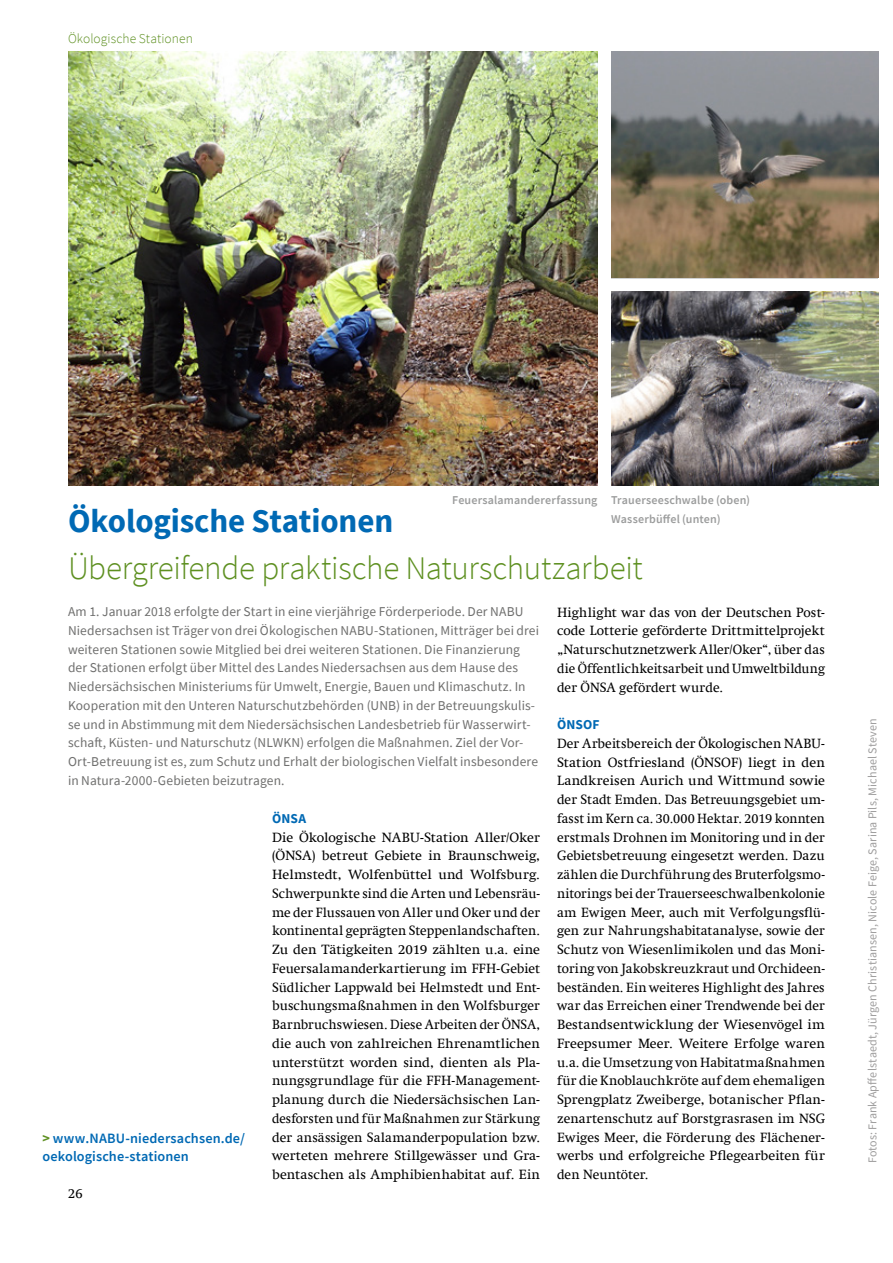
<style>
.page{position:relative;width:893px;height:1263px;background:#fff}
.page>*{position:absolute;margin:0;border:0;box-sizing:border-box;transform-origin:0 0}
.t1{font:300 33px "Source Sans Pro";letter-spacing:-.01em;color:#5e9021}
.t2{font:700 33px "Source Sans Pro";letter-spacing:-.005em;color:#0069b4}
.t3{font:600 14.25px/18px "Source Sans Pro";letter-spacing:.01em;color:#0069b4}
.t4{font:13.5px/18.8px "Swift Com";color:#000;text-align:justify}
.t5{font:13.5px/18.8px "Source Sans Pro";letter-spacing:.01em;color:#6f6f6e}
.t6{font:300 13.5px "Source Sans Pro";letter-spacing:.005em;color:#5e9021}
.t7{font:700 13.5px "Source Sans Pro";letter-spacing:.01em;color:#0069b4}
.t8{font:12px "Source Sans Pro";letter-spacing:.01em;color:#9e9d9d}
.t9{font:600 12px/18.8px "Source Sans Pro";letter-spacing:.015em;color:#9c9d9d}
.s1{font-weight:700;color:#5e9021}
</style>
<div class="page">
<img style="left:611px;top:291px;width:267px;height:195px">
<img style="left:611px;top:51px;width:267px;height:227px">
<img style="left:68px;top:51px;width:529px;height:435px">
<p class="t6" style="left:68px;top:30px;width:126px">Ökologische Stationen</p>
<p class="t9" style="left:611px;top:491px;width:140px;text-indent:-159px">Feuersalamandererfassung Trauerseeschwalbe (oben)<br>Wasserbüffel (unten)</p>
<h1 class="t2" style="left:68px;top:499px;width:327px">Ökologische Stationen</h1>
<h1 class="t1" style="left:68px;top:548px;width:576px">Übergreifende praktische Naturschutzarbeit</h1>
<p class="t5" style="left:68px;top:602px;width:472px">Am 1. Januar 2018 erfolgte der Start in eine vierjährige Förderperiode. Der NABU Niedersachsen ist Träger von drei Ökologischen NABU-Stationen, Mitträger bei drei weiteren Stationen sowie Mitglied bei drei weiteren Stationen. Die Finanzierung der Stationen erfolgt über Mittel des Landes Niedersachsen aus dem Hause des Niedersächsischen Ministeriums für Umwelt, Energie, Bauen und Klimaschutz. In Kooperation mit den Unteren Naturschutzbehörden (UNB) in der Betreuungskulis&shy;se und in Abstimmung mit dem Niedersächsischen Landesbetrieb für Wasserwirt&shy;schaft, Küsten- und Naturschutz (NLWKN) erfolgen die Maßnahmen. Ziel der Vor-Ort-Betreuung ist es, zum Schutz und Erhalt der biologischen Vielfalt insbesondere in Natura-2000-Gebieten beizutragen.</p>
<p class="t3" style="left:43px;top:1129px;width:204px"><span class="s1">&gt;</span> www.NABU-niedersachsen.de/ oekologische-stationen</p>
<p class="t4" style="left:68px;top:1184px;width:16px">26</p>
<p class="t7" style="left:272px;top:809px;width:35px">ÖNSA</p>
<p class="t4" style="left:272px;top:828px;width:269px">Die Ökologische NABU-Station Aller/Oker (ÖNSA) betreut Gebiete in Braunschweig, Helmstedt, Wolfenbüttel und Wolfsburg.<br>Schwerpunkte sind die Arten und Lebensräu&shy;me der Flussauen von Aller und Oker und der kontinental geprägten Steppenlandschaften.<br>Zu den Tätigkeiten 2019 zählten u.a. eine Feuersalamanderkartierung im FFH-Gebiet Südlicher Lappwald bei Helmstedt und Ent&shy;buschungsmaßnahmen in den Wolfsburger Barnbruchswiesen. Diese Arbeiten der ÖNSA, die auch von zahlreichen Ehrenamtlichen unterstützt worden sind, dienten als Pla&shy;nungsgrundlage für die FFH-Management&shy;planung durch die Niedersächsischen Lan&shy;desforsten und für Maßnahmen zur Stärkung der ansässigen Salamanderpopulation bzw. werteten mehrere Stillgewässer und Gra&shy;bentaschen als Amphibienhabitat auf. Ein</p>
<p class="t4" style="left:557px;top:603px;width:269px">Highlight war das von der Deutschen Post&shy;code Lotterie geförderte Drittmittelprojekt „Naturschutznetzwerk Aller/Oker“, über das die Öffentlichkeitsarbeit und Umweltbildung der ÖNSA gefördert wurde.</p>
<p class="t7" style="left:557px;top:715px;width:44px">ÖNSOF</p>
<p class="t4" style="left:557px;top:734px;width:269px">Der Arbeitsbereich der Ökologischen NABU-Station Ostfriesland (ÖNSOF) liegt in den Landkreisen Aurich und Wittmund sowie der Stadt Emden. Das Betreuungsgebiet um&shy;fasst im Kern ca. 30.000 Hektar. 2019 konnten erstmals Drohnen im Monitoring und in der Gebietsbetreuung eingesetzt werden. Dazu zählen die Durchführung des Bruterfolgsmo&shy;nitorings bei der Trauerseeschwalbenkolonie am Ewigen Meer, auch mit Verfolgungsflü&shy;gen zur Nahrungshabitatanalyse, sowie der Schutz von Wiesenlimikolen und das Moni&shy;toring von Jakobskreuzkraut und Orchideen&shy;beständen. Ein weiteres Highlight des Jahres war das Erreichen einer Trendwende bei der Bestandsentwicklung der Wiesenvögel im Freepsumer Meer. Weitere Erfolge waren u.a. die Umsetzung von Habitatmaßnahmen für die Knoblauchkröte auf dem ehemaligen Sprengplatz Zweiberge, botanischer Pflan&shy;zenartenschutz auf Borstgrasrasen im NSG Ewiges Meer, die Förderung des Flächener&shy;werbs und erfolgreiche Pflegearbeiten für den Neuntöter.</p>
<p class="t8" style="left:865px;top:1163px;width:446px;rotate:-90deg">Fotos: Frank Apffelstaedt, Jürgen Christiansen, Nicole Feige, Sarina Pils, Michael Steven</p>
</div>
